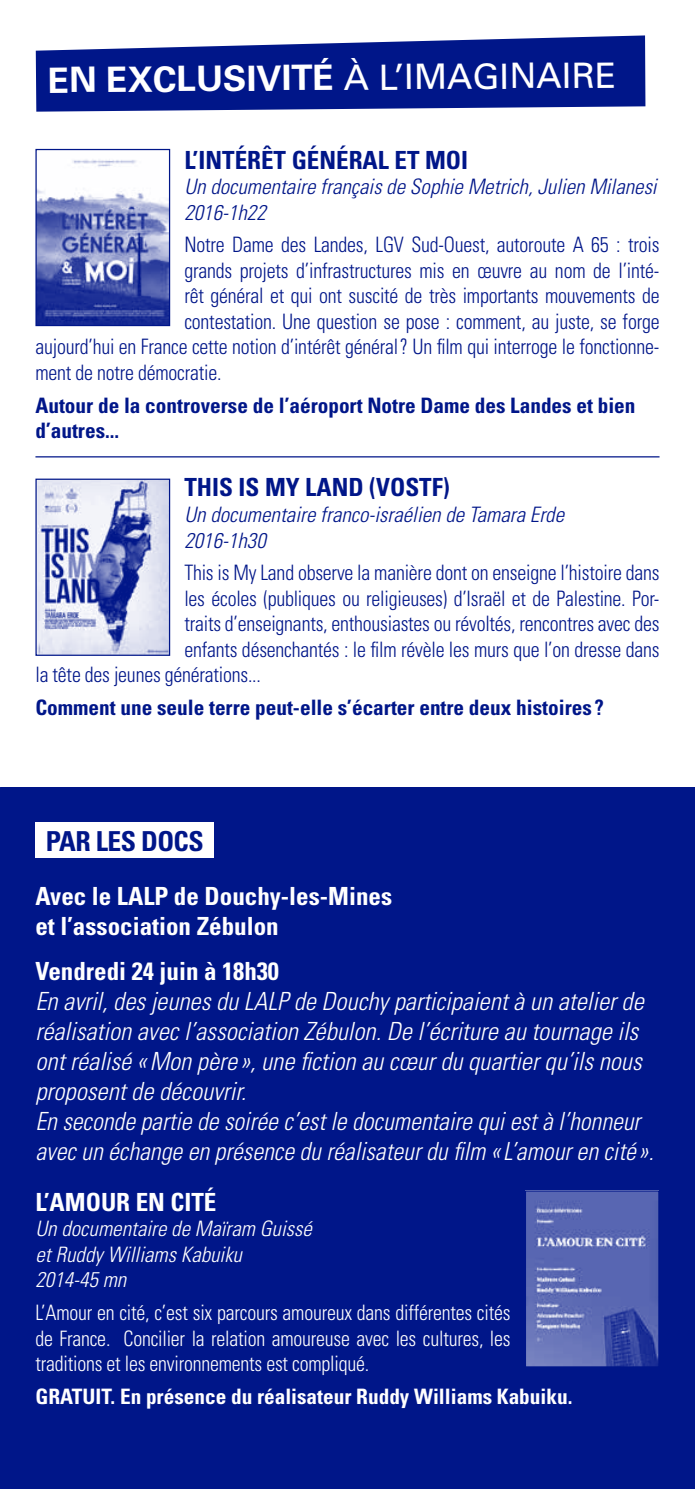
<style>
.page{position:relative;width:695px;height:1489px;background:#fff}
.page>*{position:absolute;margin:0;border:0;box-sizing:border-box;transform-origin:0 0}
.t1{font:700 35px "Univers";color:#fff}
.t2{font:700 condensed 27.5px "Univers";letter-spacing:-.02em;color:#001689}
.t3{font:italic 300 condensed 25px/30px "Univers";color:#fff}
.t4{font:700 condensed 25px/30px "Univers";color:#fff}
.t5{font:700 condensed 25px "Univers";color:#001689}
.t6{font:300 condensed 21.25px "Univers";letter-spacing:-.01em;color:#001689;scale:.94 1}
.t7{font:300 condensed 21.25px/25.5px "Univers";letter-spacing:-.01em;color:#fff;text-align:justify;scale:.94 1}
.t8{font:700 condensed 21.25px/25.5px "Univers";color:#001689}
.t9{font:italic 300 condensed 21.25px/25.5px "Univers";color:#001689}
.t10{font:italic 300 condensed 21.25px/25.5px "Univers";color:#fff}
.t11{font:700 condensed 21.25px "Univers";color:#fff}
.s1{font-weight:400}
</style>
<div class="page">
<div style="left:0;top:787px;width:694px;height:701px;background:#001689"></div>
<hr style="left:694px;top:0;width:1px;height:50px;background:#001689">
<svg style="left:36px;top:35px;width:609px;height:77px;background:#243799"></svg>
<hr style="left:35px;top:456px;width:624px;height:1px;background:#001689">
<img style="left:37px;top:159px;width:131px;height:165px">
<div style="left:35px;top:149px;width:135px;height:177px;border:1px solid #001689"></div>
<img style="left:37px;top:480px;width:131px;height:174px">
<div style="left:35px;top:478px;width:135px;height:178px;border:1px solid #001689"></div>
<div style="left:35px;top:822px;width:179px;height:35px;background:#fff"></div>
<img style="left:526px;top:1192px;width:131px;height:173px">
<div style="left:524px;top:1190px;width:135px;height:177px;border:1px solid #001689"></div>
<h1 class="t1" style="left:48px;top:60px;width:569px;rotate:-1deg">En exclusivité <span class="s1">à l’Imaginaire</span></h1>
<p class="t5" style="left:184px;top:144px;width:285px">L’INTÉRÊT GÉNÉRAL ET MOI</p>
<p class="t9" style="left:184px;top:174px;width:473px">Un documentaire français de Sophie Metrich, Julien Milanesi<br>2016-1h22</p>
<p class="t6" style="left:184px;top:232px;width:507px">Notre Dame des Landes, LGV Sud-Ouest, autoroute A 65 : trois</p>
<p class="t6" style="left:184px;top:258px;width:507px">grands projets d’infrastructures mis en œuvre au nom de l’inté-</p>
<p class="t6" style="left:184px;top:283px;width:507px">rêt général et qui ont suscité de très importants mouvements de</p>
<p class="t6" style="left:184px;top:309px;width:507px">contestation. Une question se pose : comment, au juste, se forge</p>
<p class="t6" style="left:35px;top:334px;width:665px">aujourd’hui en France cette notion d’intérêt général? Un film qui interroge le fonctionne-</p>
<p class="t6" style="left:35px;top:360px;width:199px">ment de notre démocratie.</p>
<p class="t8" style="left:35px;top:392px;width:601px">Autour de la controverse de l’aéroport Notre Dame des Landes et bien d’autres...</p>
<p class="t5" style="left:184px;top:472px;width:267px">THIS IS MY LAND (VOSTF)</p>
<p class="t9" style="left:184px;top:501px;width:381px">Un documentaire franco-israélien de Tamara Erde<br>2016-1h30</p>
<p class="t6" style="left:184px;top:560px;width:507px">This is My Land observe la manière dont on enseigne l’histoire dans</p>
<p class="t6" style="left:184px;top:585px;width:507px">les écoles (publiques ou religieuses) d’Israël et de Palestine. Por-</p>
<p class="t6" style="left:184px;top:611px;width:507px">traits d’enseignants, enthousiastes ou révoltés, rencontres avec des</p>
<p class="t6" style="left:184px;top:636px;width:507px">enfants désenchantés : le film révèle les murs que l’on dresse dans</p>
<p class="t6" style="left:35px;top:662px;width:241px">la tête des jeunes générations...</p>
<p class="t8" style="left:35px;top:694px;width:570px">Comment une seule terre peut-elle s’écarter entre deux histoires ?</p>
<p class="t2" style="left:46px;top:824px;width:159px">PAR LES DOCS</p>
<p class="t4" style="left:35px;top:881px;width:358px">Avec le LALP de Douchy-les-Mines et l’association Zébulon</p>
<p class="t4" style="left:35px;top:955px;width:245px">Vendredi 24 juin à 18h30</p>
<p class="t3" style="left:35px;top:985px;width:619px">En avril, des jeunes du LALP de Douchy participaient à un atelier de réalisation avec l’association Zébulon. De l’écriture au tournage ils ont réalisé «Mon père », une fiction au cœur du quartier qu’ils nous proposent de découvrir.<br>En seconde partie de soirée c’est le documentaire qui est à l’honneur avec un échange en présence du réalisateur du film «L’amour en cité ».</p>
<p class="t4" style="left:35px;top:1186px;width:182px">L’AMOUR EN CITé</p>
<p class="t10" style="left:35px;top:1216px;width:278px">Un documentaire de Maïram Guissé et Ruddy Williams Kabuiku<br>2014-45 mn</p>
<p class="t7" style="left:35px;top:1299px;width:507px">L’Amour en cité, c’est six parcours amoureux dans différentes cités de France. Concilier la relation amoureuse avec les cultures, les traditions et les environnements est compliqué.</p>
<p class="t11" style="left:35px;top:1382px;width:538px">GRATUIT. En présence du réalisateur Ruddy Williams Kabuiku.</p>
</div>
